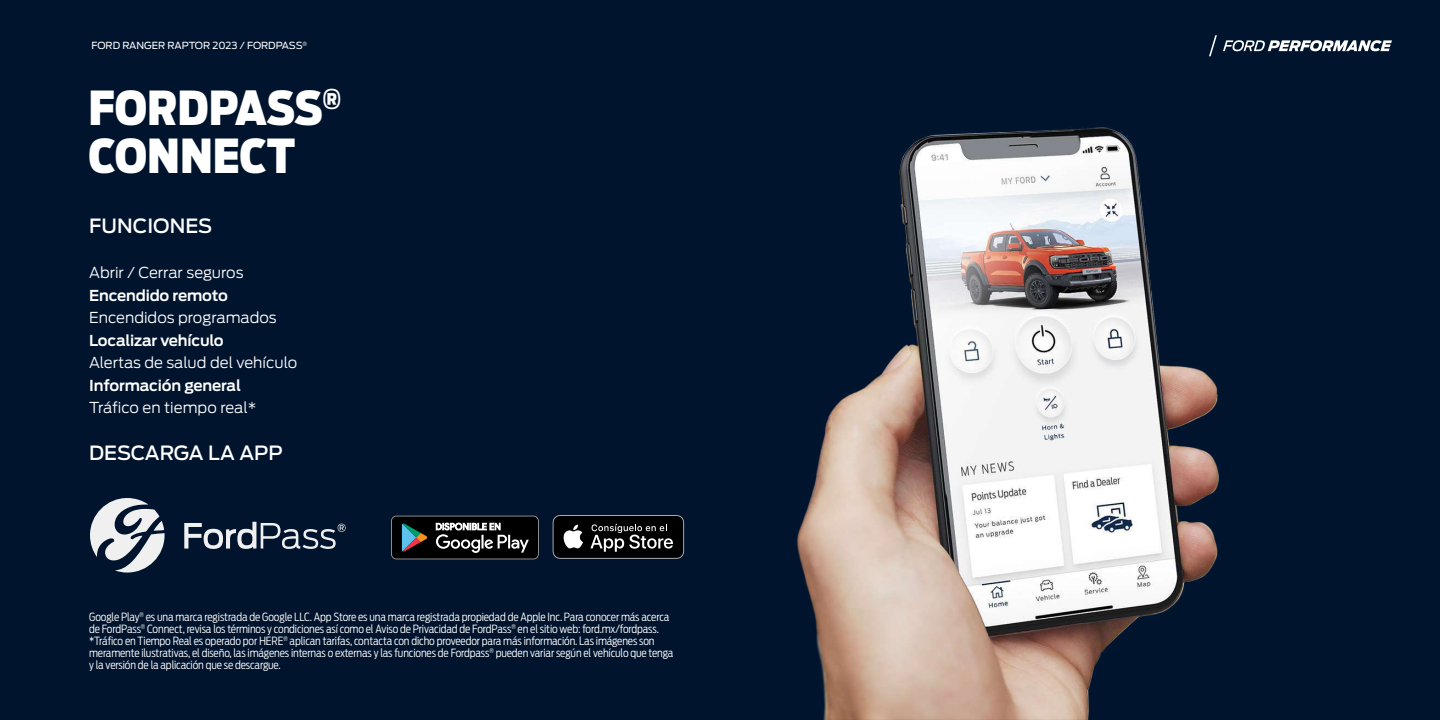
<style>
.page{position:relative;width:1440px;height:720px;background:#00142e}
.page>*{position:absolute;margin:0;border:0;box-sizing:border-box;transform-origin:0 0}
.t1{font:900 46.5px/48px "Ford Antenna Cond";color:#fff}
.t2{font:500 19.5px "Ford Antenna";letter-spacing:.005em;color:#fff}
.t3{font:300 15px "Ford Antenna";color:#fff}
.t4{font:600 15px "Ford Antenna";letter-spacing:-.01em;color:#fff}
.t5{font:300 11.25px/12px "Ford Antenna Cond";letter-spacing:-.01em;color:#fff}
.t6{font:9.75px "Ford Antenna";color:#fff}
</style>
<div class="page">
<img style="left:797px;top:51px;width:592px;height:669px">
<svg style="left:90px;top:498px;width:75px;height:75px"></svg>
<svg style="left:184px;top:522px;width:162px;height:27px"></svg>
<svg style="left:553px;top:515px;width:131px;height:44px;background:#2f2f2f"></svg>
<svg style="left:391px;top:516px;width:148px;height:43px;background:#2e3030"></svg>
<svg style="left:1223px;top:40px;width:169px;height:11px"></svg>
<svg style="left:1209px;top:35px;width:8px;height:21px"></svg>
<p class="t6" style="left:92px;top:37px;width:217px">FORD RANGER RAPTOR 2023 / FORDPASS<sup>®</sup></p>
<h1 class="t1" style="left:88px;top:78px;width:254px">FORDPASS<sup>®<br></sup>CONNECT</h1>
<h2 class="t2" style="left:89px;top:209px;width:125px">FUNCIONES</h2>
<h3 class="t3" style="left:89px;top:260px;width:156px">Abrir / Cerrar seguros</h3>
<h3 class="t4" style="left:89px;top:282px;width:140px">Encendido remoto</h3>
<h3 class="t3" style="left:89px;top:305px;width:189px">Encendidos programados</h3>
<h3 class="t4" style="left:89px;top:327px;width:136px">Localizar vehículo</h3>
<h3 class="t3" style="left:89px;top:350px;width:210px">Alertas de salud del vehículo</h3>
<h3 class="t4" style="left:89px;top:372px;width:153px">Información general</h3>
<h3 class="t3" style="left:89px;top:395px;width:169px">Tráfico en tiempo real*</h3>
<h2 class="t2" style="left:89px;top:435px;width:195px">DESCARGA LA APP</h2>
<p class="t5" style="left:89px;top:609px;width:586px">Google Play<sup>®</sup> es una marca registrada de Google LLC. App Store es una marca registrada propiedad de Apple Inc. Para conocer más acerca de FordPass<sup>®</sup> Connect, revisa los términos y condiciones así como el Aviso de Privacidad de FordPass<sup>®</sup> en el sitio web: ford.mx/fordpass. *Tráfico en Tiempo Real es operado por HERE<sup>®</sup> aplican tarifas, contacta con dicho proveedor para más información. Las imágenes son meramente ilustrativas, el diseño, las imágenes internas o externas y las funciones de Fordpass<sup>®</sup> pueden variar según el vehículo que tenga y la versión de la aplicación que se descargue.</p>
</div>
